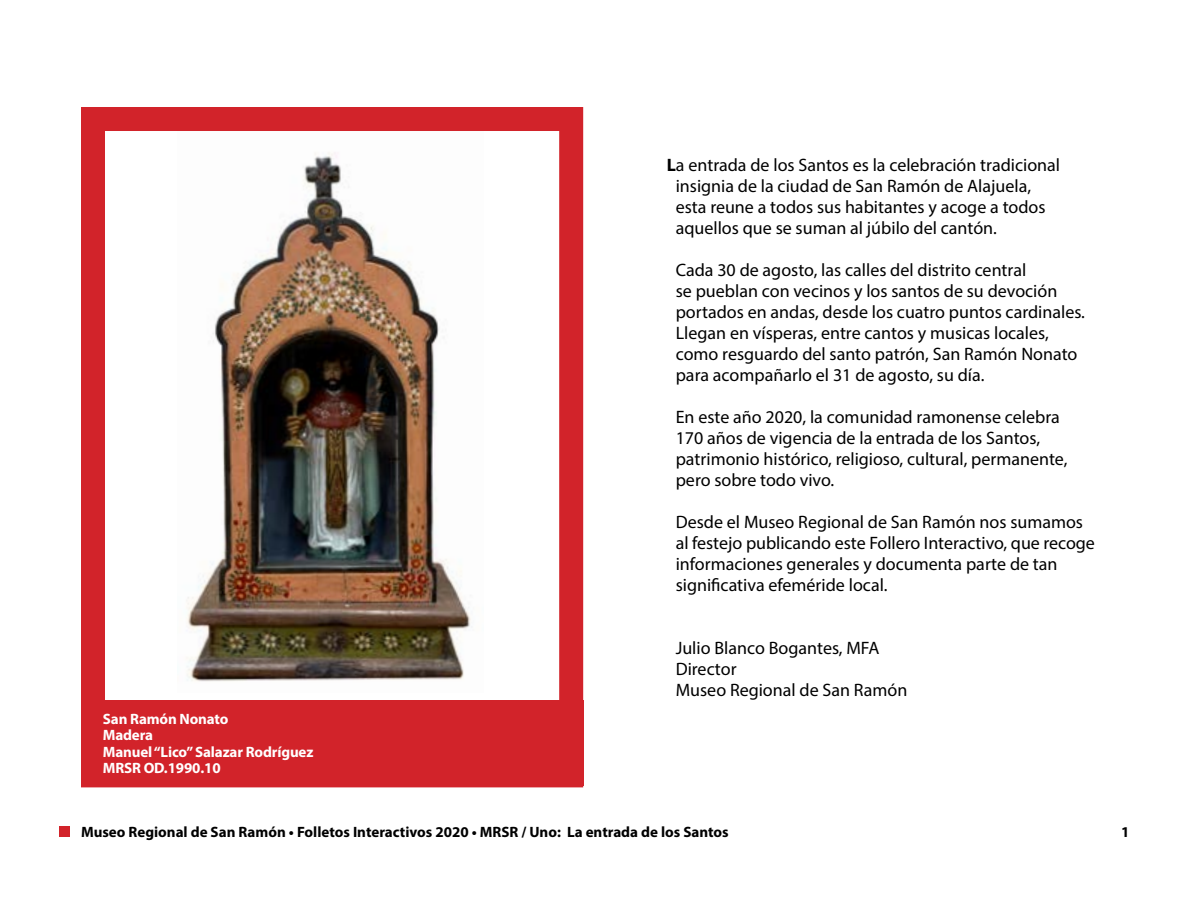
<style>
.page{position:relative;width:1188px;height:918px;background:#fff}
.page>*{position:absolute;margin:0;border:0;box-sizing:border-box;transform-origin:0 0}
.t1{font:18px/21px "Myriad Pro";color:#000}
.t2{font:700 15px "Myriad Pro";color:#000}
.t3{font:700 15px/16.5px "Myriad Pro";letter-spacing:-.01em;color:#fff}
.s1{font-weight:700}
</style>
<div class="page">
<div style="left:59px;top:827px;width:11px;height:10px;background:#d2232a"></div>
<img style="left:186px;top:152px;width:286px;height:530px">
<div style="left:81px;top:107px;width:502px;height:680px;border:24px solid #d2232a"></div>
<div style="left:81px;top:700px;width:502px;height:86px;background:#d2232a"></div>
<p class="t1" style="left:676px;top:154px;width:386px;text-indent:-9px"><span class="s1">L</span>a entrada de los Santos es la celebración tradicional insignia de la ciudad de San Ramón de Alajuela, esta reune a todos sus habitantes y acoge a todos aquellos que se suman al júbilo del cantón.</p>
<p class="t1" style="left:676px;top:259px;width:411px">Cada 30 de agosto, las calles del distrito central<br>se pueblan con vecinos y los santos de su devoción portados en andas, desde los cuatro puntos cardinales.<br>Llegan en vísperas, entre cantos y musicas locales, como resguardo del santo patrón, San Ramón Nonato para acompañarlo el 31 de agosto, su día.</p>
<p class="t1" style="left:676px;top:406px;width:393px">En este año 2020, la comunidad ramonense celebra 170 años de vigencia de la entrada de los Santos, patrimonio histórico, religioso, cultural, permanente, pero sobre todo vivo.</p>
<p class="t1" style="left:676px;top:511px;width:421px">Desde el Museo Regional de San Ramón nos sumamos al festejo publicando este Follero Interactivo, que recoge informaciones generales y documenta parte de tan significativa efeméride local.</p>
<p class="t3" style="left:103px;top:710px;width:212px">San Ramón Nonato<br>Madera<br>Manuel “Lico” Salazar Rodríguez<br>MRSR OD.1990.10</p>
<p class="t1" style="left:676px;top:637px;width:233px">Julio Blanco Bogantes, MFA<br>Director<br>Museo Regional de San Ramón</p>
<p class="t2" style="left:81px;top:822px;width:649px">Museo Regional de San Ramón • Folletos Interactivos 2020 • MRSR / Uno: La entrada de los Santos</p>
<p class="t2" style="left:1121px;top:822px;width:10px">1</p>
</div>
